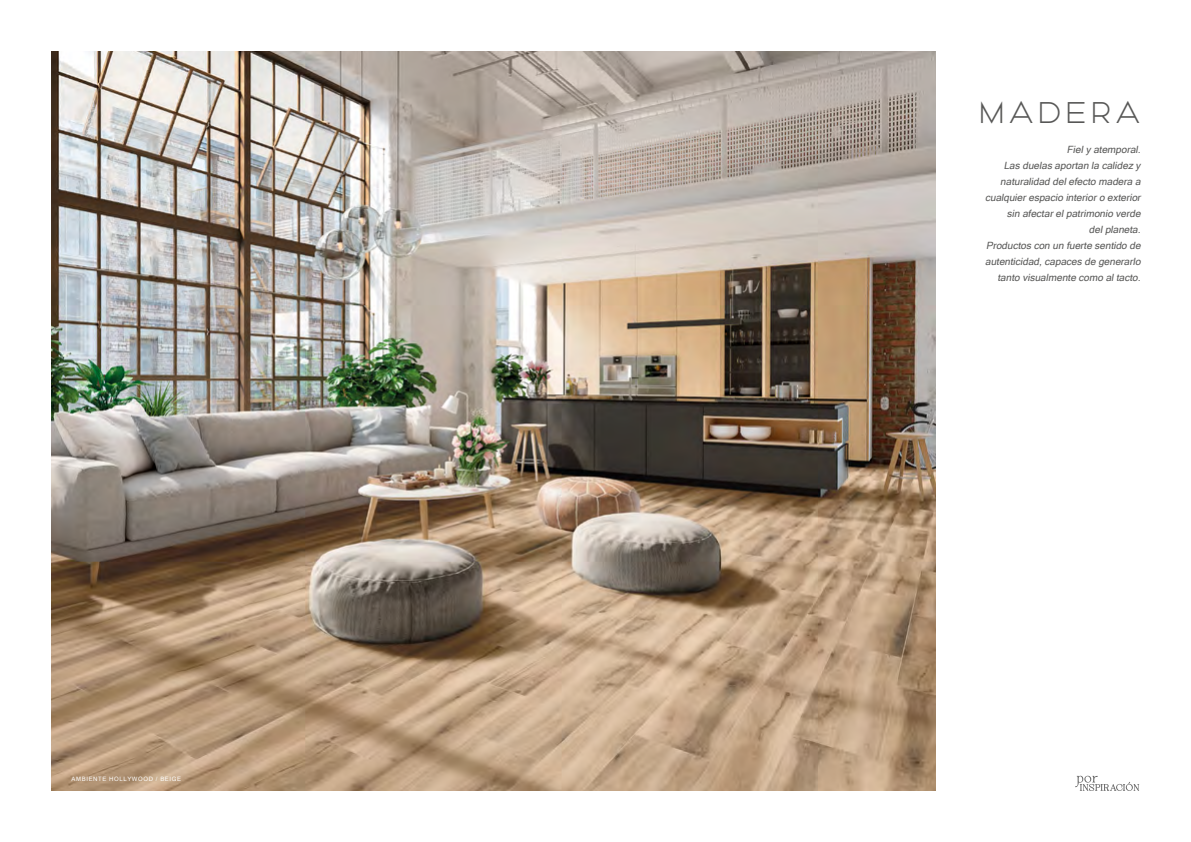
<style>
.page{position:relative;width:1191px;height:842px;background:#fff}
.page>*{position:absolute;margin:0;border:0;box-sizing:border-box;transform-origin:0 0}
.t1{font:30px "Vonique 43";letter-spacing:.17em;color:#575756}
.t2{font:italic 10px/16px "Microsoft Sans Serif";color:#575756;text-align:right}
.t3{font:6px "Microsoft Sans Serif";letter-spacing:.1em;color:#fff}
</style>
<div class="page">
<img style="left:51px;top:51px;width:884px;height:740px">
<svg style="left:1075px;top:776px;width:64px;height:15px"></svg>
<p class="t3" style="left:72px;top:775px;width:111px">AMBIENTE HOLLYWOOD / BEIGE</p>
<h1 class="t1" style="left:979px;top:96px;width:162px">MADERA</h1>
<p class="t2" style="left:985px;top:142px;width:159px">Fiely atemporal.<br>Las duelas aportan la calidez y naturalidad delefecto madera a cualquierespacio interioro exterior sin afectarelpatrimonio verde delplaneta.<br>Productos con un fuerte sentido de autenticidad,capaces de generarlo tanto visualmente como altacto.</p>
</div>
